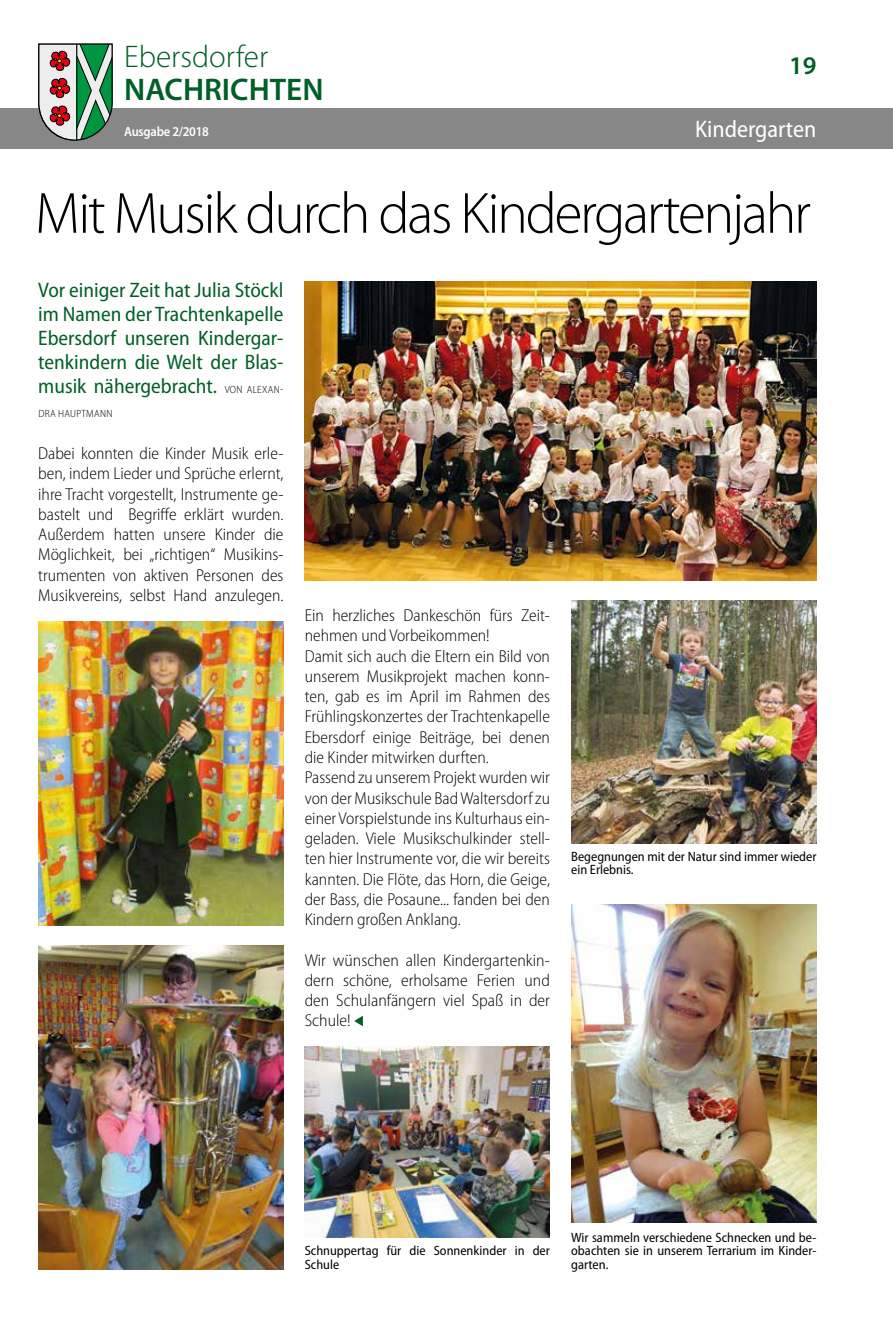
<style>
.page{position:relative;width:893px;height:1327px;background:#fff}
.page>*{position:absolute;margin:0;border:0;box-sizing:border-box;transform-origin:0 0}
.t1{font:300 58.5px "Myriad Pro";letter-spacing:-.04em;color:#000}
.t2{font:300 31.35px "Myriad Pro";color:#005f27}
.t3{font:600 31.35px "Myriad Pro";color:#005f27}
.t4{font:600 25.5px "Myriad Pro";color:#005f27}
.t5{font:semi-condensed 24px "Myriad Pro";color:#fff}
.t6{font:semi-condensed 21px/24px "Myriad Pro";color:#005f27;text-align:justify}
.t7{font:300 semi-condensed 17.25px/20.2px "Myriad Pro";color:#000;text-align:justify}
.t8{font:semi-condensed 13.5px/13.5px "Myriad Pro";color:#000}
.t9{font:600 13.5px "Myriad Pro";letter-spacing:-.02em;color:#fff;scale:.93 1}
.t10{font:300 semi-condensed 10.5px "Myriad Pro";letter-spacing:.03em;color:#000}
.s1{font-weight:300;font-size:10.5px;color:#000}
</style>
<div class="page">
<div style="left:0;top:108px;width:893px;height:41px;background:#878787"></div>
<svg style="left:38px;top:43px;width:75px;height:98px"></svg>
<svg style="left:354px;top:1015px;width:9px;height:11px"></svg>
<img style="left:571px;top:905px;width:245px;height:317px">
<img style="left:305px;top:1046px;width:245px;height:191px">
<img style="left:38px;top:621px;width:245px;height:304px">
<img style="left:571px;top:601px;width:245px;height:243px">
<img style="left:38px;top:945px;width:245px;height:324px">
<img style="left:305px;top:281px;width:511px;height:300px">
<h2 class="t2" style="left:124px;top:39px;width:146px">Ebersdorfer</h2>
<h2 class="t3" style="left:124px;top:70px;width:201px">NACHRICHTEN</h2>
<p class="t9" style="left:124px;top:123px;width:93px">Ausgabe 2/2018</p>
<h3 class="t5" style="left:695px;top:116px;width:123px">Kindergarten</h3>
<h3 class="t4" style="left:789px;top:50px;width:29px">19</h3>
<h1 class="t1" style="left:35px;top:181px;width:777px">Mit Musik durch das Kindergartenjahr</h1>
<p class="t6" style="left:38px;top:278px;width:247px">Vor einiger Zeit hat Julia Stöckl im Namen der Trachtenkapelle Ebersdorf unseren Kindergar&shy;tenkindern die Welt der Blas&shy;musik nähergebracht. <span class="s1">VON ALEXAN-</span></p>
<p class="t10" style="left:38px;top:408px;width:76px">DRA HAUPTMANN</p>
<p class="t7" style="left:38px;top:443px;width:247px">Dabei konnten die Kinder Musik erle&shy;ben, indem Lieder und Sprüche erlernt, ihre Tracht vorgestellt, Instrumente ge&shy;bastelt und Begriffe erklärt wurden.<br>Außerdem hatten unsere Kinder die Möglichkeit, bei „richtigen“ Musikins&shy;trumenten von aktiven Personen des Musikvereins, selbst Hand anzulegen.</p>
<p class="t7" style="left:305px;top:606px;width:247px;text-align:left">Ein herzliches Dankeschön fürs Zeit&shy;nehmen und Vorbeikommen!<br>Damit sich auch die Eltern ein Bild von unserem Musikprojekt machen konn&shy;ten, gab es im April im Rahmen des Frühlingskonzertes der Trachtenkapelle Ebersdorf einige Beiträge, bei denen die Kinder mitwirken durften.<br>Passend zu unserem Projekt wurden wir von der Musikschule Bad Waltersdorf zu einer Vorspielstunde ins Kulturhaus ein&shy;geladen. Viele Musikschulkinder stell&shy;ten hier Instrumente vor, die wir bereits kannten. Die Flöte, das Horn, die Geige, der Bass, die Posaune... fanden bei den Kindern großen Anklang.</p>
<p class="t7" style="left:305px;top:950px;width:247px">Wir wünschen allen Kindergartenkin&shy;dern schöne, erholsame Ferien und den Schulanfängern viel Spaß in der Schule!</p>
<p class="t8" style="left:571px;top:850px;width:247px">Begegnungen mit der Natur sind immer wieder ein Erlebnis.</p>
<p class="t8" style="left:305px;top:1244px;width:247px">Schnuppertag für die Sonnenkinder in der<br>Schule</p>
<p class="t8" style="left:571px;top:1230px;width:247px;text-align:justify">Wir sammeln verschiedene Schnecken und be&shy;obachten sie in unserem Terrarium im Kinder&shy;garten.</p>
</div>
